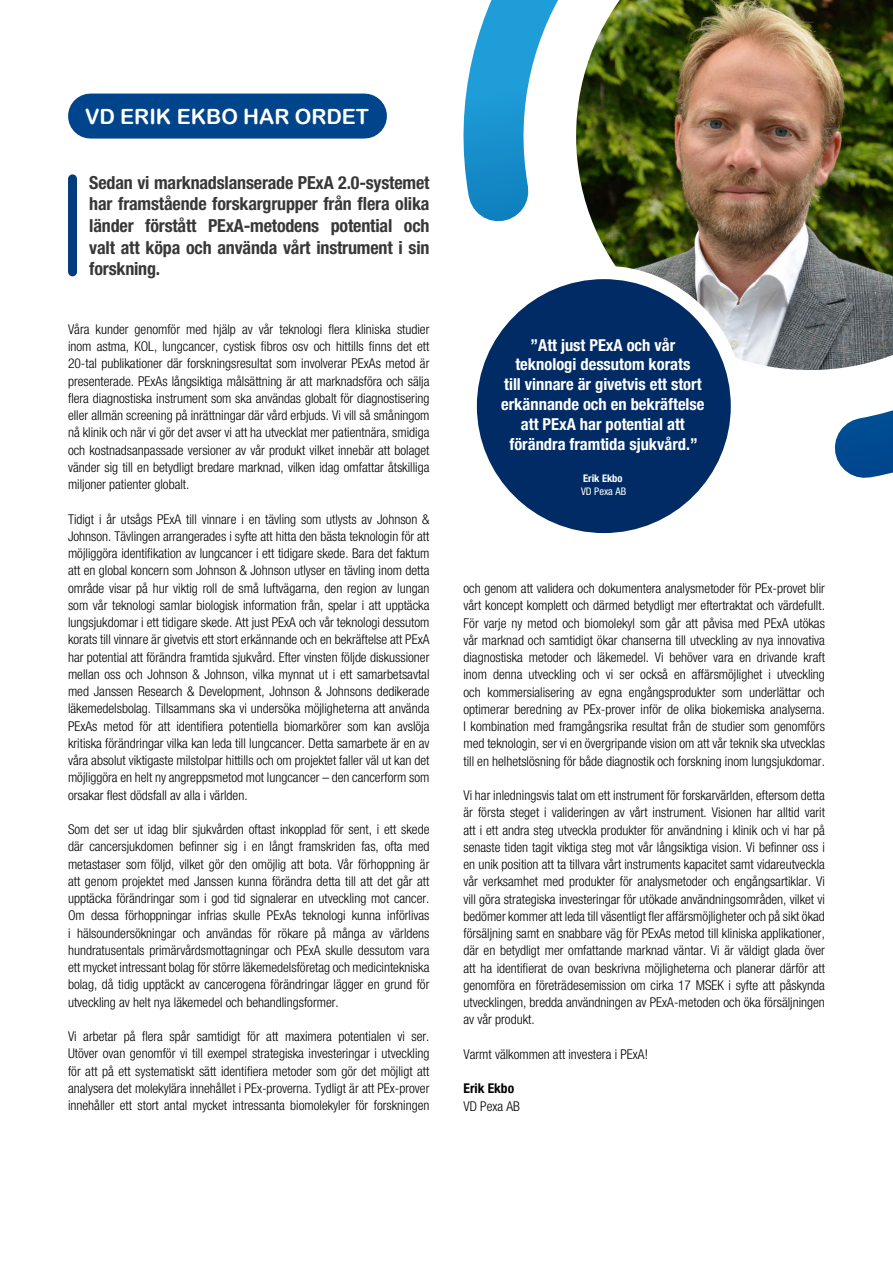
<style>
.page{position:relative;width:893px;height:1263px;background:#fff}
.page>*{position:absolute;margin:0;border:0;box-sizing:border-box;transform-origin:0 0}
.t1{font:21px "Arial Rounded MT Bold";color:#fff}
.t2{font:700 condensed 18px/21.6px "Helvetica Neue";letter-spacing:-.01em;color:#383839;text-align:justify}
.t3{font:700 condensed 16.5px/19.8px "Helvetica Neue";color:#fff;text-align:center}
.t4{font:300 condensed 13.5px/17.2px "Helvetica Neue";color:#000;text-align:justify}
.t5{font:700 condensed 13.5px "Helvetica Neue";color:#000}
.t6{font:700 condensed 10.5px "Helvetica Neue";color:#fff}
.t7{font:condensed 10.5px "Helvetica Neue";color:#fff}
</style>
<div class="page">
<hr style="left:0;top:580px;width:1px;height:179px;background:#052453">
<div style="left:68px;top:179px;width:9px;height:93px;background:#003c7e"></div>
<img style="left:463px;top:0;width:430px;height:478px">
<div style="left:470px;top:272px;width:267px;height:268px;background:#002b64;border-radius:50%"></div>
<div style="left:463px;top:266px;width:281px;height:280px;border:13px solid #fff;border-radius:50%"></div>
<div style="left:91px;top:94px;width:273px;height:45px;background:#00458b"></div>
<h1 class="t1" style="left:85px;top:104px;width:286px">VD ERIK EKBO HAR ORDET</h1>
<h2 class="t2" style="left:89px;top:171px;width:342px">Sedan vi marknadslanserade PExA 2.0-systemet har framstående forskargrupper från flera olika länder förstått PExA-metodens potential och valt att köpa och använda vårt instrument i sin forskning.</h2>
<p class="t4" style="left:68px;top:320px;width:363px">Våra kunder genomför med hjälp av vår teknologi flera kliniska studier inom astma, KOL, lungcancer, cystisk fibros osv och hittills finns det ett 20-tal publikationer där forskningsresultat som involverar PExAs metod är presenterade. PExAs långsiktiga målsättning är att marknadsföra och sälja flera diagnostiska instrument som ska användas globalt för diagnostisering eller allmän screening på inrättningar där vård erbjuds. Vi vill så småningom nå klinik och när vi gör det avser vi att ha utvecklat mer patientnära, smidiga och kostnadsanpassade versioner av vår produkt vilket innebär att bolaget vänder sig till en betydligt bredare marknad, vilken idag omfattar åtskilliga miljoner patienter globalt.</p>
<p class="t4" style="left:68px;top:510px;width:363px">Tidigt i år utsågs PExA till vinnare i en tävling som utlysts av Johnson &amp; Johnson. Tävlingen arrangerades i syfte att hitta den bästa teknologin för att möjliggöra identifikation av lungcancer i ett tidigare skede. Bara det faktum att en global koncern som Johnson &amp; Johnson utlyser en tävling inom detta område visar på hur viktig roll de små luftvägarna, den region av lungan som vår teknologi samlar biologisk information från, spelar i att upptäcka lungsjukdomar i ett tidigare skede. Att just PExA och vår teknologi dessutom korats till vinnare är givetvis ett stort erkännande och en bekräftelse att PExA har potential att förändra framtida sjukvård. Efter vinsten följde diskussioner mellan oss och Johnson &amp; Johnson, vilka mynnat ut i ett samarbetsavtal med Janssen Research &amp; Development, Johnson &amp; Johnsons dedikerade läkemedelsbolag. Tillsammans ska vi undersöka möjligheterna att använda PExAs metod för att identifiera potentiella biomarkörer som kan avslöja kritiska förändringar vilka kan leda till lungcancer. Detta samarbete är en av våra absolut viktigaste milstolpar hittills och om projektet faller väl ut kan det möjliggöra en helt ny angreppsmetod mot lungcancer – den cancerform som orsakar flest dödsfall av alla i världen.</p>
<p class="t4" style="left:68px;top:821px;width:363px">Som det ser ut idag blir sjukvården oftast inkopplad för sent, i ett skede där cancersjukdomen befinner sig i en långt framskriden fas, ofta med metastaser som följd, vilket gör den omöjlig att bota. Vår förhoppning är att genom projektet med Janssen kunna förändra detta till att det går att upptäcka förändringar som i god tid signalerar en utveckling mot cancer.<br>Om dessa förhoppningar infrias skulle PExAs teknologi kunna införlivas i hälsoundersökningar och användas för rökare på många av världens hundratusentals primärvårdsmottagningar och PExA skulle dessutom vara ett mycket intressant bolag för större läkemedelsföretag och medicintekniska bolag, då tidig upptäckt av cancerogena förändringar lägger en grund för utveckling av helt nya läkemedel och behandlingsformer.</p>
<p class="t4" style="left:68px;top:1028px;width:363px">Vi arbetar på flera spår samtidigt för att maximera potentialen vi ser.<br>Utöver ovan genomför vi till exempel strategiska investeringar i utveckling för att på ett systematiskt sätt identifiera metoder som gör det möjligt att analysera det molekylära innehållet i PEx-proverna. Tydligt är att PEx-prover innehåller ett stort antal mycket intressanta biomolekyler för forskningen</p>
<p class="t3" style="left:501px;top:335px;width:205px">”Att just PExA och vår teknologi dessutom korats<br>till vinnare är givetvis ett stort erkännande och en bekräftelse att PExA har potential att förändra framtida sjukvård.”</p>
<p class="t6" style="left:583px;top:472px;width:41px">Erik Ekbo</p>
<p class="t7" style="left:581px;top:485px;width:47px">VD Pexa AB</p>
<p class="t4" style="left:463px;top:579px;width:363px">och genom att validera och dokumentera analysmetoder för PEx-provet blir vårt koncept komplett och därmed betydligt mer eftertraktat och värdefullt.<br>För varje ny metod och biomolekyl som går att påvisa med PExA utökas vår marknad och samtidigt ökar chanserna till utveckling av nya innovativa diagnostiska metoder och läkemedel. Vi behöver vara en drivande kraft inom denna utveckling och vi ser också en affärsmöjlighet i utveckling och kommersialisering av egna engångsprodukter som underlättar och optimerar beredning av PEx-prover inför de olika biokemiska analyserna.<br>I kombination med framgångsrika resultat från de studier som genomförs med teknologin, ser vi en övergripande vision om att vår teknik ska utvecklas till en helhetslösning för både diagnostik och forskning inom lungsjukdomar.</p>
<p class="t4" style="left:463px;top:786px;width:363px">Vi har inledningsvis talat om ett instrument för forskarvärlden, eftersom detta är första steget i valideringen av vårt instrument. Visionen har alltid varit att i ett andra steg utveckla produkter för användning i klinik och vi har på senaste tiden tagit viktiga steg mot vår långsiktiga vision. Vi befinner oss i en unik position att ta tillvara vårt instruments kapacitet samt vidareutveckla vår verksamhet med produkter för analysmetoder och engångsartiklar. Vi vill göra strategiska investeringar för utökade användningsområden, vilket vi bedömer kommer att leda till väsentligt fler affärsmöjligheter och på sikt ökad försäljning samt en snabbare väg för PExAs metod till kliniska applikationer, där en betydligt mer omfattande marknad väntar. Vi är väldigt glada över att ha identifierat de ovan beskrivna möjligheterna och planerar därför att genomföra en företrädesemission om cirka 17 MSEK i syfte att påskynda utvecklingen, bredda användningen av PExA-metoden och öka försäljningen av vår produkt.</p>
<p class="t4" style="left:463px;top:1045px;width:186px">Varmt välkommen att investera i PExA!</p>
<p class="t5" style="left:463px;top:1080px;width:52px">Erik Ekbo</p>
<p class="t4" style="left:463px;top:1097px;width:58px">VD Pexa AB</p>
</div>
